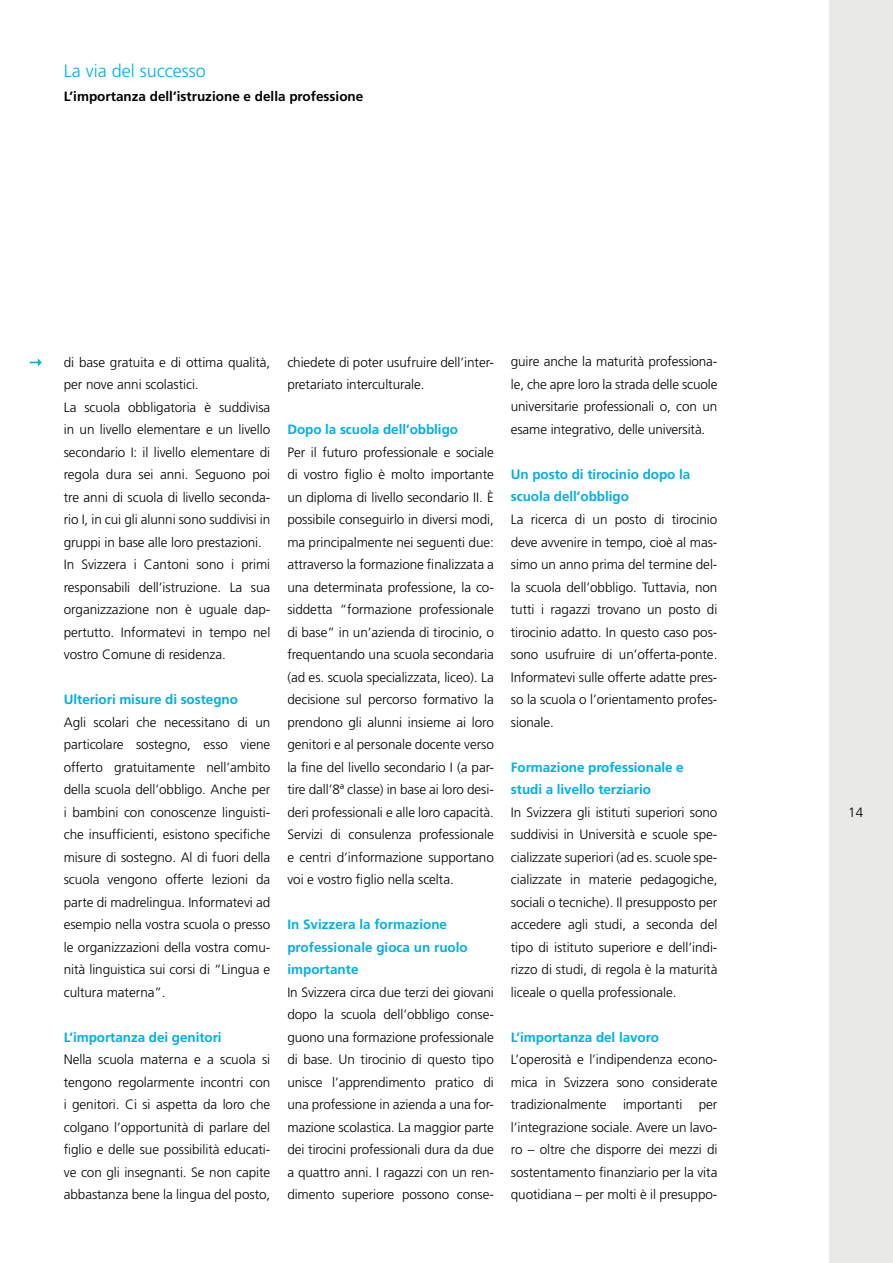
<style>
.page{position:relative;width:893px;height:1263px;background:#fff}
.page>*{position:absolute;margin:0;border:0;box-sizing:border-box;transform-origin:0 0}
.t1{font:300 18px "Frutiger";color:#00afe5}
.t2{font:300 13.5px/22.5px "Frutiger";letter-spacing:-.005em;color:#000;text-align:justify}
.t3{font:700 13.5px/22.5px "Frutiger";letter-spacing:-.005em;color:#00afe5}
.t4{font:700 13.5px "Frutiger";color:#000}
</style>
<div class="page">
<div style="left:829px;top:0;width:64px;height:1263px;background:#e9e9e8"></div>
<svg style="left:30px;top:358px;width:12px;height:8px"></svg>
<h1 class="t1" style="left:64px;top:61px;width:144px">La via del successo</h1>
<p class="t4" style="left:64px;top:89px;width:301px">L’importanza dell’istruzione e della professione</p>
<p class="t2" style="left:64px;top:351px;width:208px;text-align:left">di base gratuita e di ottima qualità, per nove anni scolastici.<br>La scuola obbligatoria è suddivisa in un livello elementare e un livello secondario I: il livello elementare di regola dura sei anni. Seguono poi tre anni di scuola di livello seconda&shy;rio I, in cui gli alunni sono suddivisi in gruppi in base alle loro prestazioni.<br>In Svizzera i Cantoni sono i primi responsabili dell’istruzione. La sua organizzazione non è uguale dap&shy;pertutto. Informatevi in tempo nel vostro Comune di residenza.</p>
<p class="t3" style="left:64px;top:688px;width:176px">Ulteriori misure di sostegno</p>
<p class="t2" style="left:64px;top:711px;width:208px">Agli scolari che necessitano di un particolare sostegno, esso viene offerto gratuitamente nell’ambito della scuola dell’obbligo. Anche per i bambini con conoscenze linguisti&shy;che insufficienti, esistono specifiche misure di sostegno. Al di fuori della scuola vengono offerte lezioni da parte di madrelingua. Informatevi ad esempio nella vostra scuola o presso le organizzazioni della vostra comu&shy;nità linguistica sui corsi di “Lingua e cultura materna”.</p>
<p class="t3" style="left:64px;top:1026px;width:159px">L’importanza dei genitori</p>
<p class="t2" style="left:64px;top:1049px;width:208px">Nella scuola materna e a scuola si tengono regolarmente incontri con i genitori. Ci si aspetta da loro che colgano l’opportunità di parlare del figlio e delle sue possibilità educati&shy;ve con gli insegnanti. Se non capite abbastanza bene la lingua del posto,</p>
<p class="t2" style="left:287px;top:351px;width:208px">chiedete di poter usufruire dell’inter&shy;pretariato interculturale.</p>
<p class="t3" style="left:287px;top:418px;width:172px">Dopo la scuola dell’obbligo</p>
<p class="t2" style="left:287px;top:441px;width:208px">Per il futuro professionale e sociale di vostro figlio è molto importante un diploma di livello secondario II. È possibile conseguirlo in diversi modi, ma principalmente nei seguenti due: attraverso la formazione finalizzata a una determinata professione, la co&shy;siddetta “formazione professionale di base” in un’azienda di tirocinio, o frequentando una scuola secondaria (ad es. scuola specializzata, liceo). La decisione sul percorso formativo la prendono gli alunni insieme ai loro genitori e al personale docente verso la fine del livello secondario I (a par&shy;tire dall’8ª classe) in base ai loro desi&shy;deri professionali e alle loro capacità.<br>Servizi di consulenza professionale e centri d’informazione supportano voi e vostro figlio nella scelta.</p>
<p class="t3" style="left:287px;top:913px;width:182px">In Svizzera la formazione professionale gioca un ruolo importante</p>
<p class="t2" style="left:287px;top:981px;width:208px">In Svizzera circa due terzi dei giovani dopo la scuola dell’obbligo conse&shy;guono una formazione professionale di base. Un tirocinio di questo tipo unisce l’apprendimento pratico di una professione in azienda a una for&shy;mazione scolastica. La maggior parte dei tirocini professionali dura da due a quattro anni. I ragazzi con un ren&shy;dimento superiore possono conse-</p>
<p class="t2" style="left:511px;top:351px;width:208px">guire anche la maturità professiona&shy;le, che apre loro la strada delle scuole universitarie professionali o, con un esame integrativo, delle università.</p>
<p class="t3" style="left:511px;top:463px;width:181px">Un posto di tirocinio dopo la scuola dell’obbligo</p>
<p class="t2" style="left:511px;top:508px;width:208px">La ricerca di un posto di tirocinio deve avvenire in tempo, cioè al mas&shy;simo un anno prima del termine del&shy;la scuola dell’obbligo. Tuttavia, non tutti i ragazzi trovano un posto di tirocinio adatto. In questo caso pos&shy;sono usufruire di un’offerta-ponte.<br>Informatevi sulle offerte adatte pres&shy;so la scuola o l’orientamento profes&shy;sionale.</p>
<p class="t3" style="left:511px;top:756px;width:174px">Formazione professionale e studi a livello terziario</p>
<p class="t2" style="left:511px;top:801px;width:208px">In Svizzera gli istituti superiori sono suddivisi in Università e scuole spe&shy;cializzate superiori (ad es. scuole spe&shy;cializzate in materie pedagogiche, sociali o tecniche). Il presupposto per accedere agli studi, a seconda del tipo di istituto superiore e dell’indi&shy;rizzo di studi, di regola è la maturità liceale o quella professionale.</p>
<p class="t3" style="left:511px;top:1026px;width:150px">L’importanza del lavoro</p>
<p class="t2" style="left:511px;top:1048px;width:208px">L’operosità e l’indipendenza econo&shy;mica in Svizzera sono considerate tradizionalmente importanti per l’integrazione sociale. Avere un lavo&shy;ro – oltre che disporre dei mezzi di sostentamento finanziario per la vita quotidiana – per molti è il presuppo-</p>
<p class="t2" style="left:848px;top:801px;width:17px">14</p>
</div>
